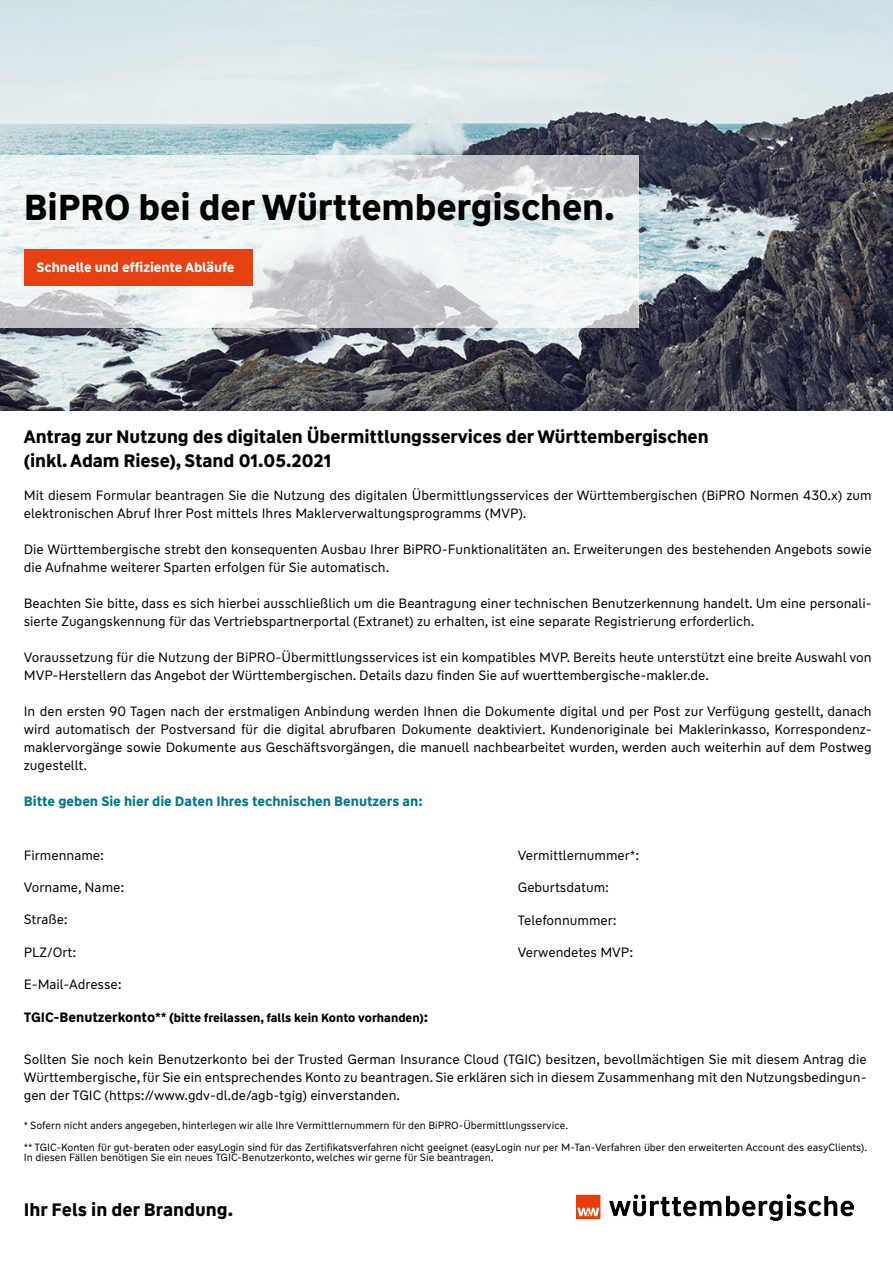
<style>
.page{position:relative;width:893px;height:1263px;background:#fff}
.page>*{position:absolute;margin:0;border:0;box-sizing:border-box;transform-origin:0 0}
.t1{font:700 36px "WW Type";letter-spacing:-.005em;color:#000}
.t2{font:700 18px/24px "WW Type";letter-spacing:-.005em;color:#000}
.t3{font:13.5px/18px "WW Type";color:#000}
.t4{font:700 13.5px "WW Type";color:#007a8d}
.t5{font:700 13.5px "WW Type";letter-spacing:-.005em;color:#fff}
.t6{font:700 12px "WW Type";color:#000}
.t7{font:10.5px/21.6px "WW Type";color:#000}
.s1{font-size:13.5px}
</style>
<div class="page">
<img style="left:0;top:0;width:893px;height:411px">
<svg style="left:0;top:155px;width:639px;height:173px;fill:#ecf2f4"></svg>
<div style="left:24px;top:249px;width:229px;height:36px;background:#e74011"></div>
<img style="left:577px;top:1194px;width:276px;height:27px">
<h1 class="t1" style="left:24px;top:183px;width:592px">BiPRO bei der Württembergischen.</h1>
<p class="t5" style="left:37px;top:259px;width:199px">Schnelle und effiziente Abläufe</p>
<h2 class="t2" style="left:24px;top:425px;width:686px">Antrag zur Nutzung des digitalen Übermittlungsservices der Württembergischen (inkl. Adam Riese), Stand 01.05.2021</h2>
<p class="t3" style="left:24px;top:486px;width:849px">Mit diesem Formular beantragen Sie die Nutzung des digitalen Übermittlungsservices der Württembergischen (BiPRO Normen 430.x) zum elektronischen Abruf Ihrer Post mittels Ihres Maklerverwaltungsprogramms (MVP).</p>
<p class="t3" style="left:24px;top:540px;width:849px">Die Württembergische strebt den konsequenten Ausbau Ihrer BiPRO-Funktionalitäten an. Erweiterungen des bestehenden Angebots sowie die Aufnahme weiterer Sparten erfolgen für Sie automatisch.</p>
<p class="t3" style="left:24px;top:594px;width:849px">Beachten Sie bitte, dass es sich hierbei ausschließlich um die Beantragung einer technischen Benutzerkennung handelt. Um eine personali&shy;sierte Zugangskennung für das Vertriebspartnerportal (Extranet) zu erhalten, ist eine separate Registrierung erforderlich.</p>
<p class="t3" style="left:24px;top:648px;width:849px">Voraussetzung für die Nutzung der BiPRO-Übermittlungsservices ist ein kompatibles MVP. Bereits heute unterstützt eine breite Auswahl von<br>MVP-Herstellern das Angebot der Württembergischen. Details dazu finden Sie auf wuerttembergische-makler.de.</p>
<p class="t3" style="left:24px;top:702px;width:849px;text-align:justify">In den ersten 90 Tagen nach der erstmaligen Anbindung werden Ihnen die Dokumente digital und per Post zur Verfügung gestellt, danach wird automatisch der Postversand für die digital abrufbaren Dokumente deaktiviert. Kundenoriginale bei Maklerinkasso, Korrespondenz&shy;maklervorgänge sowie Dokumente aus Geschäftsvorgängen, die manuell nachbearbeitet wurden, werden auch weiterhin auf dem Postweg zugestellt.</p>
<p class="t4" style="left:24px;top:792px;width:400px">Bitte geben Sie hier die Daten Ihres technischen Benutzers an:</p>
<p class="t3" style="left:24px;top:846px;width:82px">Firmenname:</p>
<p class="t3" style="left:24px;top:878px;width:102px">Vorname, Name:</p>
<p class="t3" style="left:24px;top:911px;width:46px">Straße:</p>
<p class="t3" style="left:24px;top:943px;width:54px">PLZ/Ort:</p>
<p class="t3" style="left:24px;top:975px;width:99px">E-Mail-Adresse:</p>
<p class="t6" style="left:24px;top:1009px;width:406px"><span class="s1">TGIC-Benutzerkonto** (</span>bitte freilassen, falls kein Konto vorhanden)<span class="s1">:</span></p>
<p class="t3" style="left:518px;top:846px;width:123px">Vermittlernummer*:</p>
<p class="t3" style="left:518px;top:879px;width:93px">Geburtsdatum:</p>
<p class="t3" style="left:518px;top:911px;width:100px">Telefonnummer:</p>
<p class="t3" style="left:518px;top:943px;width:117px">Verwendetes MVP:</p>
<p class="t3" style="left:24px;top:1050px;width:844px;text-align:justify">Sollten Sie noch kein Benutzerkonto bei der Trusted German Insurance Cloud (TGIC) besitzen, bevollmächtigen Sie mit diesem Antrag die Württembergische, für Sie ein entsprechendes Konto zu beantragen. Sie erklären sich in diesem Zusammenhang mit den Nutzungsbedingun&shy;gen der TGIC (https://www.gdv-dl.de/agb-tgig) einverstanden.</p>
<p class="t7" style="left:24px;top:1114px;width:845px">* Sofern nicht anders angegeben, hinterlegen wir alle Ihre Vermittlernummern für den BiPRO-Übermittlungsservice.<br>** TGIC-Konten für gut-beraten oder easyLogin sind für das Zertifikatsverfahren nicht geeignet (easyLogin nur per M-Tan-Verfahren über den erweiterten Account des easyClients).</p>
<p class="t7" style="left:24px;top:1147px;width:471px">In diesen Fällen benötigen Sie ein neues TGIC-Benutzerkonto, welches wir gerne für Sie beantragen.</p>
<h2 class="t2" style="left:24px;top:1198px;width:211px">Ihr Fels in der Brandung.</h2>
</div>
